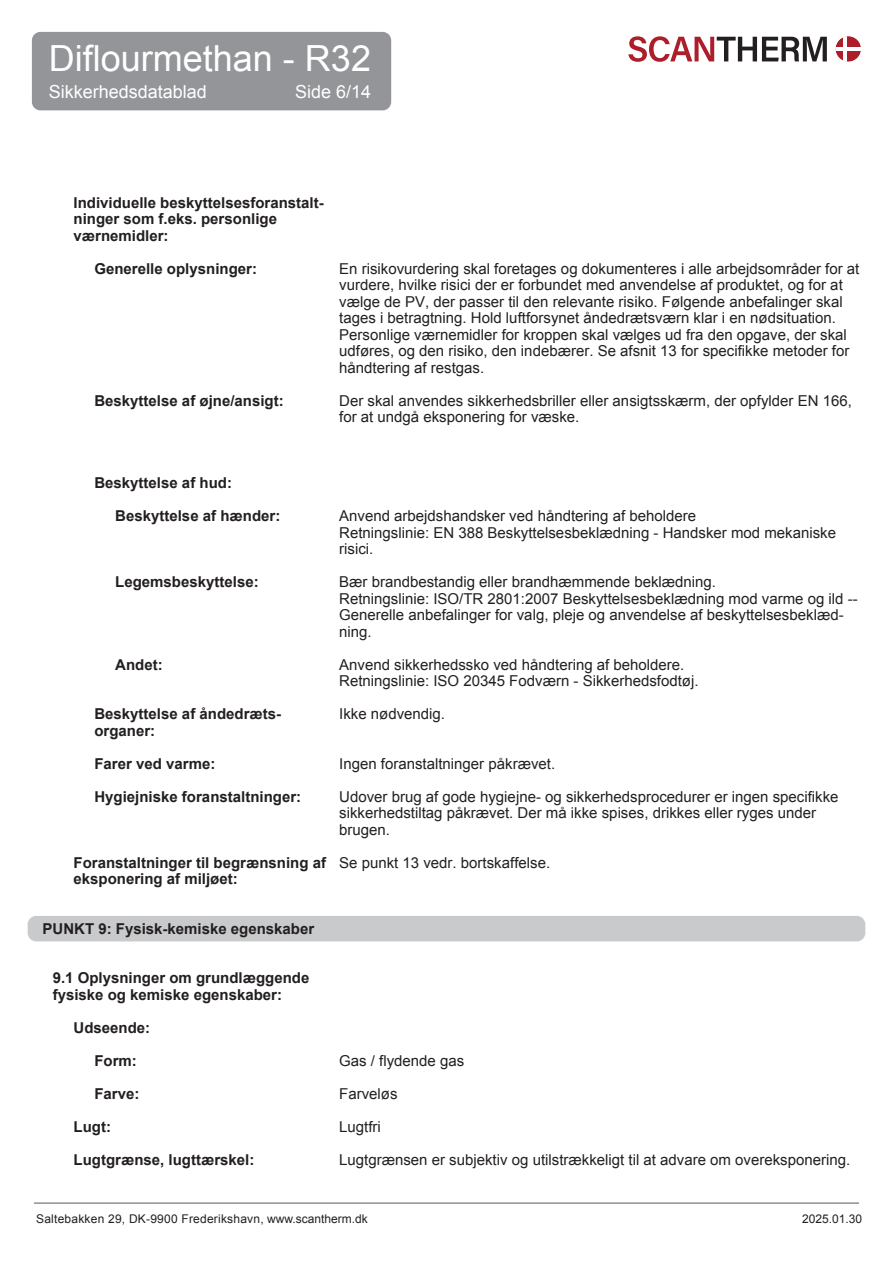
<style>
.page{position:relative;width:893px;height:1263px;background:#fff}
.page>*{position:absolute;margin:0;border:0;box-sizing:border-box;transform-origin:0 0}
.t1{font:36px "Arial";color:#fff}
.t2{font:18px "Arial";color:#fff}
.t3{font:15px/16.5px "Arial";color:#231f20}
.t4{font:700 15px/16.5px "Arial";color:#231f20}
.t5{font:12px "Arial";letter-spacing:.02em;color:#231f20}
</style>
<div class="page">
<div style="left:28px;top:916px;width:837px;height:25px;background:#c9cacb;border-radius:9px"></div>
<hr style="left:34px;top:1203px;width:825px;height:1px;background:#57585a">
<div style="left:32px;top:32px;width:359px;height:78px;background:#939598;border-radius:9px"></div>
<svg style="left:628px;top:36px;width:199px;height:26px"></svg>
<svg style="left:835px;top:36px;width:26px;height:26px"></svg>
<hr style="left:843px;top:36px;width:3px;height:26px;background:#fff">
<hr style="left:835px;top:47px;width:26px;height:4px;background:#fff">
<h1 class="t1" style="left:49px;top:35px;width:324px">Diflourmethan - R32</h1>
<p class="t2" style="left:49px;top:80px;width:160px">Sikkerhedsdatablad</p>
<p class="t2" style="left:295px;top:80px;width:78px">Side 6/14</p>
<p class="t4" style="left:74px;top:195px;width:252px">Individuelle beskyttelsesforanstalt&shy;ninger som f.eks. personlige værnemidler:</p>
<p class="t4" style="left:94px;top:261px;width:164px">Generelle oplysninger:</p>
<p class="t4" style="left:94px;top:393px;width:191px">Beskyttelse af øjne/ansigt:</p>
<p class="t3" style="left:339px;top:260px;width:522px">En risikovurdering skal foretages og dokumenteres i alle arbejdsområder for at vurdere, hvilke risici der er forbundet med anvendelse af produktet, og for at vælge de PV, der passer til den relevante risiko. Følgende anbefalinger skal tages i betragtning. Hold luftforsynet åndedrætsværn klar i en nødsituation.<br>Personlige værnemidler for kroppen skal vælges ud fra den opgave, der skal udføres, og den risiko, den indebærer. Se afsnit 13 for specifikke metoder for håndtering af restgas.</p>
<p class="t3" style="left:339px;top:392px;width:514px">Der skal anvendes sikkerhedsbriller eller ansigtsskærm, der opfylder EN 166, for at undgå eksponering for væske.</p>
<p class="t4" style="left:94px;top:475px;width:139px">Beskyttelse af hud:</p>
<p class="t4" style="left:115px;top:508px;width:167px">Beskyttelse af hænder:</p>
<p class="t4" style="left:115px;top:574px;width:145px">Legemsbeskyttelse:</p>
<p class="t4" style="left:115px;top:657px;width:49px">Andet:</p>
<p class="t4" style="left:94px;top:706px;width:188px">Beskyttelse af åndedræts&shy;organer:</p>
<p class="t4" style="left:94px;top:756px;width:122px">Farer ved varme:</p>
<p class="t4" style="left:94px;top:789px;width:208px">Hygiejniske foranstaltninger:</p>
<p class="t4" style="left:74px;top:855px;width:254px">Foranstaltninger til begrænsning af eksponering af miljøet:</p>
<p class="t3" style="left:339px;top:508px;width:498px">Anvend arbejdshandsker ved håndtering af beholdere<br>Retningslinie: EN 388 Beskyttelsesbeklædning - Handsker mod mekaniske risici.</p>
<p class="t3" style="left:339px;top:574px;width:520px">Bær brandbestandig eller brandhæmmende beklædning.<br>Retningslinie: ISO/TR 2801:2007 Beskyttelsesbeklædning mod varme og ild -- Generelle anbefalinger for valg, pleje og anvendelse af beskyttelsesbeklæd&shy;ning.</p>
<p class="t3" style="left:339px;top:656px;width:361px">Anvend sikkerhedssko ved håndtering af beholdere.<br>Retningslinie: ISO 20345 Fodværn - Sikkerhedsfodtøj.</p>
<p class="t3" style="left:339px;top:706px;width:107px">Ikke nødvendig.</p>
<p class="t3" style="left:339px;top:755px;width:217px">Ingen foranstaltninger påkrævet.</p>
<p class="t3" style="left:339px;top:788px;width:501px">Udover brug af gode hygiejne- og sikkerhedsprocedurer er ingen specifikke sikkerhedstiltag påkrævet. Der må ikke spises, drikkes eller ryges under brugen.</p>
<p class="t3" style="left:339px;top:854px;width:212px">Se punkt 13 vedr. bortskaffelse.</p>
<p class="t4" style="left:43px;top:921px;width:273px">PUNKT 9: Fysisk-kemiske egenskaber</p>
<p class="t4" style="left:53px;top:970px;width:258px">9.1 Oplysninger om grundlæggende fysiske og kemiske egenskaber:</p>
<p class="t4" style="left:74px;top:1020px;width:78px">Udseende:</p>
<p class="t4" style="left:94px;top:1053px;width:44px">Form:</p>
<p class="t4" style="left:94px;top:1086px;width:47px">Farve:</p>
<p class="t4" style="left:74px;top:1119px;width:39px">Lugt:</p>
<p class="t4" style="left:74px;top:1152px;width:182px">Lugtgrænse, lugttærskel:</p>
<p class="t3" style="left:339px;top:1052px;width:127px">Gas / flydende gas</p>
<p class="t3" style="left:339px;top:1085px;width:60px">Farveløs</p>
<p class="t3" style="left:339px;top:1118px;width:43px">Lugtfri</p>
<p class="t3" style="left:339px;top:1151px;width:513px">Lugtgrænsen er subjektiv og utilstrækkeligt til at advare om overeksponering.</p>
<p class="t5" style="left:36px;top:1211px;width:333px">Saltebakken 29, DK-9900 Frederikshavn, www.scantherm.dk</p>
<p class="t5" style="left:802px;top:1211px;width:62px">2025.01.30</p>
</div>
